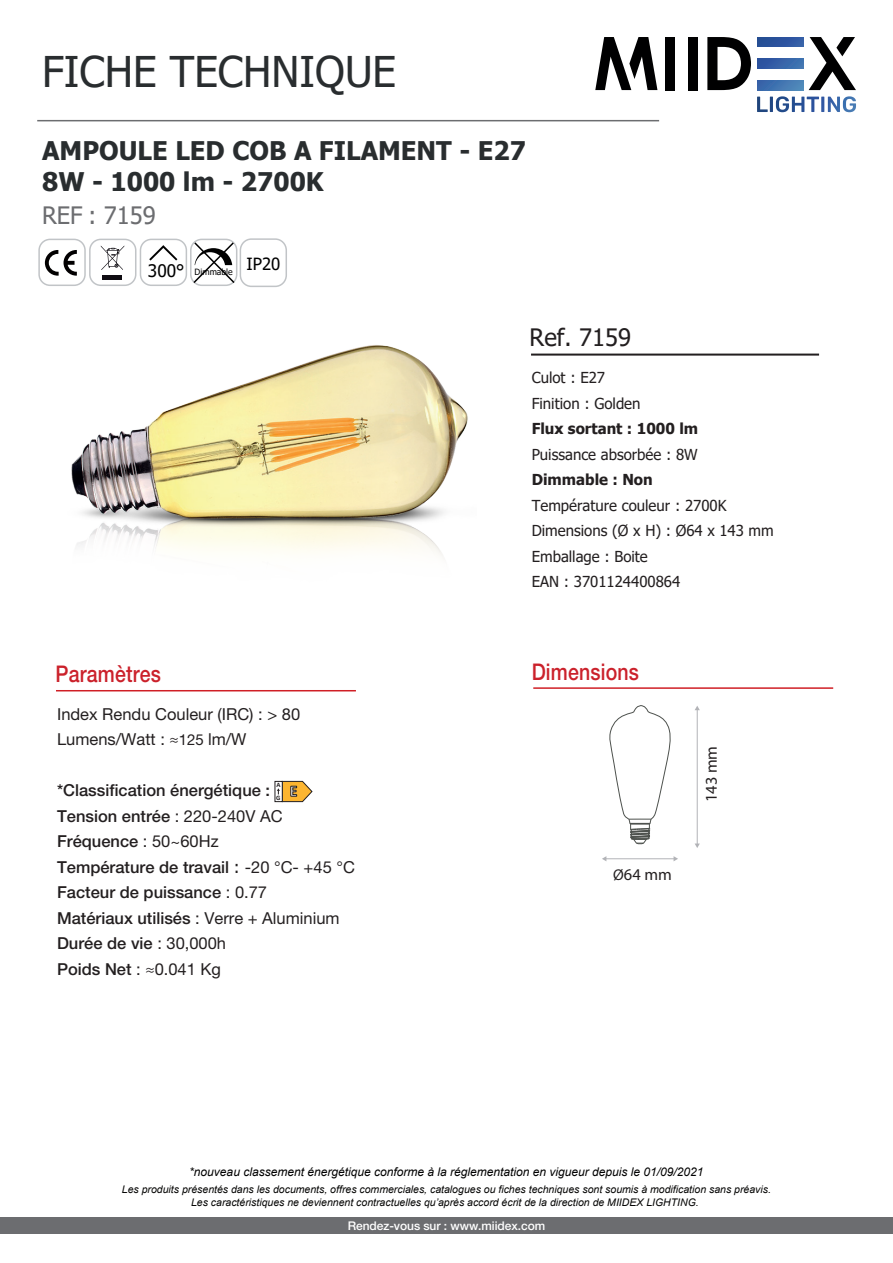
<style>
.page{position:relative;width:893px;height:1263px;background:#fff}
.page>*{position:absolute;margin:0;border:0;box-sizing:border-box;transform-origin:0 0}
.t1{font:42.3px "Tahoma";color:#292d2f}
.t2{font:700 25.65px/30.6px "Tahoma";color:#292d2f}
.t3{font:24px "Tahoma";color:#6c6d70}
.t4{font:24px "Tahoma";color:#231f20}
.t5{font:500 22.95px "Helvetica Neue LT Std";letter-spacing:.01em;color:#cb212b;scale:.85 1}
.t6{font:500 16.5px/25.5px "Helvetica Neue LT Std";color:#231f20}
.t7{font:16.5px/25.5px "Helvetica Neue LT Std";color:#231f20}
.t8{font:16.5px "Myriad Pro";color:#231f20}
.t9{font:15.15px/25.5px "Tahoma";color:#231f20}
.t10{font:700 15.15px "Tahoma";color:#231f20}
.t11{font:italic 12px "Arial";color:#000001}
.t12{font:500 12px "Helvetica Neue LT Std";letter-spacing:-.005em;color:#fff}
.t13{font:italic 10.5px/12.6px "Arial";color:#050504;text-align:center}
.t14{font:8.7px "Tahoma";color:#000}
.t15{font:700 6.75px/13.2px "Calibri";color:#231f20}
.s1{font-size:17.25px}
.s2{font-size:16.65px}
.s3{font-size:15.15px}
.s4{font-weight:400}
.s5{font-family:"Tahoma";font-weight:400;font-size:16.65px}
.s6{font-weight:400;font-size:16.65px}
.s7{font-size:15.6px}
</style>
<div class="page">
<hr style="left:606px;top:858px;width:68px;height:1px;background:#b2b3b7">
<svg style="left:674px;top:856px;width:4px;height:5px"></svg>
<svg style="left:602px;top:856px;width:4px;height:5px"></svg>
<hr style="left:697px;top:709px;width:1px;height:135px;background:#b2b3b7">
<svg style="left:695px;top:706px;width:5px;height:4px"></svg>
<svg style="left:695px;top:843px;width:5px;height:5px"></svg>
<hr style="left:531px;top:354px;width:288px;height:2px;background:#231f20">
<div style="left:38px;top:239px;width:48px;height:47px;border:1px solid #c1c4c7;border-radius:11px"></div>
<div style="left:89px;top:239px;width:47px;height:47px;border:1px solid #c1c4c7;border-radius:11px"></div>
<svg style="left:45px;top:250px;width:32px;height:26px"></svg>
<svg style="left:101px;top:246px;width:23px;height:24px"></svg>
<div style="left:103px;top:275px;width:19px;height:5px;background:#0f0c12"></div>
<div style="left:140px;top:239px;width:47px;height:47px;border:1px solid #c1c4c7;border-radius:11px"></div>
<svg style="left:149px;top:245px;width:28px;height:16px"></svg>
<div style="left:240px;top:238px;width:47px;height:49px;border:1px solid #c1c4c7;border-radius:11px"></div>
<div style="left:190px;top:239px;width:47px;height:47px;border:1px solid #c1c4c7;border-radius:11px"></div>
<svg style="left:192px;top:241px;width:44px;height:44px"></svg>
<svg style="left:609px;top:705px;width:62px;height:139px"></svg>
<img style="left:71px;top:345px;width:397px;height:211px">
<hr style="left:533px;top:687px;width:300px;height:2px;background:#d01f26">
<div style="left:0;top:1217px;width:893px;height:16px;background:#6c6d70"></div>
<svg style="left:275px;top:781px;width:2px;height:21px"></svg>
<svg style="left:277px;top:781px;width:35px;height:21px"></svg>
<hr style="left:56px;top:690px;width:300px;height:1px;background:#d01f26">
<svg style="left:809px;top:37px;width:47px;height:53px"></svg>
<svg style="left:707px;top:37px;width:44px;height:53px"></svg>
<div style="left:688px;top:37px;width:10px;height:53px;background:#000001"></div>
<div style="left:665px;top:37px;width:10px;height:53px;background:#000001"></div>
<svg style="left:757px;top:96px;width:99px;height:16px"></svg>
<svg style="left:595px;top:37px;width:62px;height:53px"></svg>
<svg style="left:757px;top:37px;width:46px;height:9px"></svg>
<svg style="left:757px;top:59px;width:46px;height:9px"></svg>
<svg style="left:757px;top:81px;width:46px;height:9px"></svg>
<hr style="left:37px;top:120px;width:622px;height:1px;background:#6c6d70">
<h1 class="t1" style="left:42px;top:43px;width:356px">FICHE TECHNIQUE</h1>
<h2 class="t2" style="left:42px;top:137px;width:485px">AMPOULE LED COB A FILAMENT - E27<br>8W - 1000 lm - 2700K</h2>
<h3 class="t3" style="left:42px;top:199px;width:115px">REF : 7159</h3>
<p class="t14" style="left:148px;top:266px;width:134px"><span class="s1">300°</span> Dimmable <sup>IP20</sup></p>
<h3 class="t5" style="left:56px;top:660px;width:125px">Paramètres</h3>
<h3 class="t7" style="left:57px;top:701px;width:245px">Index Rendu Couleur (IRC) : &gt; 80<br>Lumens/Watt : <span class="s2">≈</span><span class="s3">125</span> lm/W</h3>
<h3 class="t6" style="left:57px;top:777px;width:299px">*Classification énergétique :<br>Tension entrée <span class="s4">: 220-240V AC<br></span>Fréquence <span class="s4">: 50~60Hz<br></span>Température de travail <span class="s5">:</span> <span class="s4">-20 °C- +45 °C<br></span>Facteur de puissance <span class="s4">: 0.77<br></span>Matériaux utilisés <span class="s4">: Verre + Aluminium<br></span>Durée de vie <span class="s4">: 30,000h<br></span>Poids Net <span class="s4">:</span> <span class="s6">≈</span><span class="s4">0.041 Kg</span></h3>
<p class="t15" style="left:276px;top:778px;width:6px">A<br>G</p>
<h3 class="t4" style="left:530px;top:321px;width:103px">Ref. 7159</h3>
<h3 class="t9" style="left:532px;top:366px;width:110px">Culot : E27<br>Finition : Golden</h3>
<h3 class="t10" style="left:532px;top:418px;width:168px">Flux sortant : 1000 lm</h3>
<h3 class="t9" style="left:532px;top:442px;width:168px">Puissance absorbée : 8W</h3>
<h3 class="t10" style="left:532px;top:469px;width:123px">Dimmable : Non</h3>
<h3 class="t9" style="left:532px;top:493px;width:244px">Température couleur : 2700K<br>Dimensions (Ø x H) : Ø64 x 143 mm<br>Emballage : Boite<br>EAN : 3701124400864</h3>
<h3 class="t5" style="left:532px;top:658px;width:128px">Dimensions</h3>
<h3 class="t8" style="left:613px;top:864px;width:60px"><span class="s7">Ø</span>64 mm</h3>
<h3 class="t8" style="left:701px;top:802px;width:58px;rotate:-90deg">143 mm</h3>
<p class="t11" style="left:189px;top:1164px;width:516px">*nouveau classement énergétique conforme à la réglementation en vigueur depuis le 01/09/2021</p>
<p class="t13" style="left:122px;top:1183px;width:650px">Les produits présentés dans les documents, offres commerciales, catalogues ou fiches techniques sont soumis à modification sans préavis.<br>Les caractéristiques ne deviennent contractuelles qu’après accord écrit de la direction de MIIDEX LIGHTING.</p>
<p class="t12" style="left:348px;top:1218px;width:199px">Rendez-vous sur : www.miidex.com</p>
</div>
